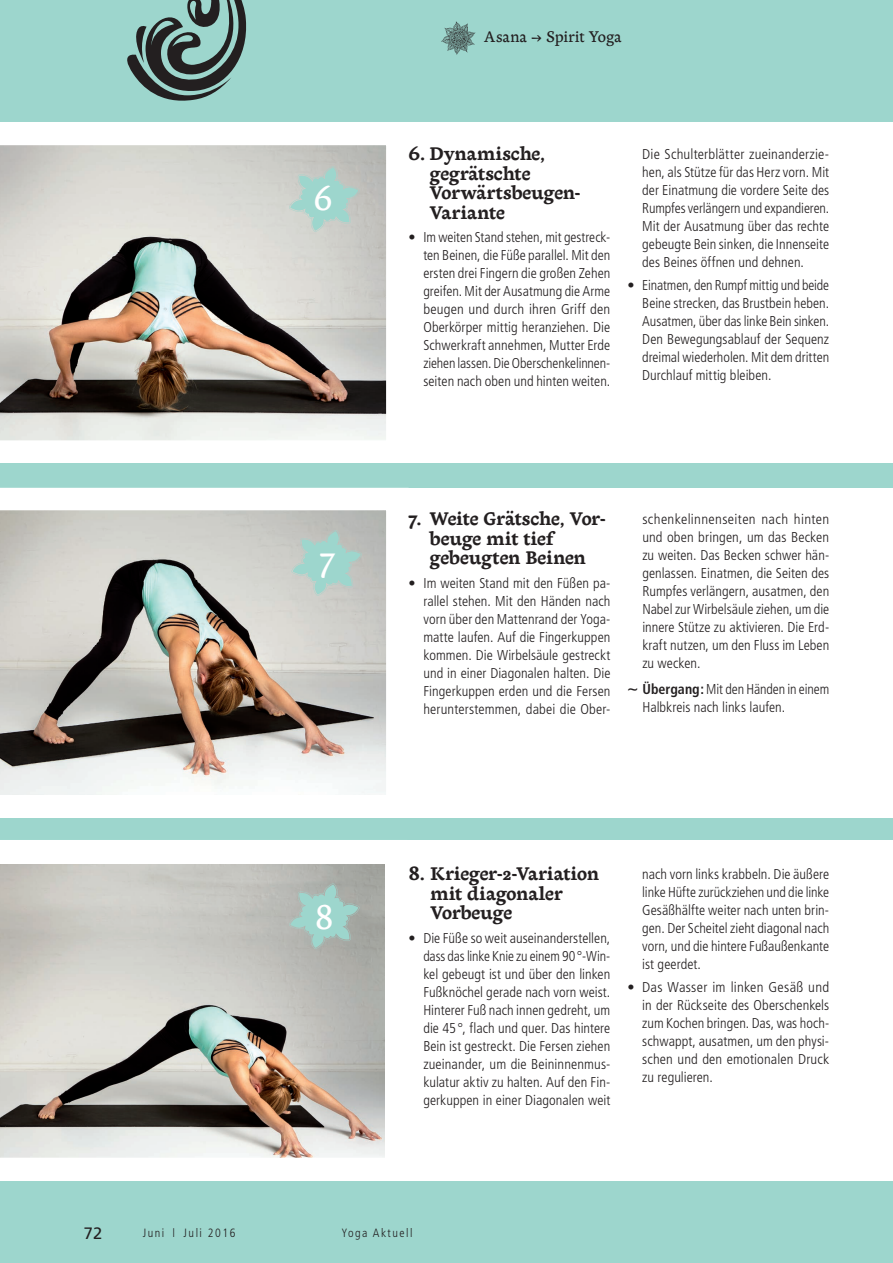
<style>
.page{position:relative;width:893px;height:1263px;background:#9dd6cd}
.page>*{position:absolute;margin:0;border:0;box-sizing:border-box;transform-origin:0 0}
.t1{font:38.55px "Baldufa";color:#fff}
.t2{font:700 19.5px/19.5px "Baldufa";letter-spacing:-.01em;color:#231f20}
.t3{font:16.5px "Baldufa";letter-spacing:-.005em;color:#231f20}
.t4{font:16.5px "Frutiger";color:#231f20}
.t5{font:300 condensed 14.25px/18px "Frutiger";letter-spacing:.005em;color:#231f20;text-align:justify}
.t6{font:300 condensed 12px "Frutiger";letter-spacing:.125em;color:#231f20}
.s1{font-size:21px}
.s2{font-family:"Baldufa";font-weight:400;font-style:italic;font-stretch:normal;font-size:18px}
.s3{font-weight:700}
.s4{font-family:"Palatino";font-weight:400;font-stretch:normal}
</style>
<div class="page">
<svg style="left:441px;top:21px;width:35px;height:34px"></svg>
<div style="left:0;top:840px;width:893px;height:340px;background:#fff"></div>
<svg style="left:0;top:864px;width:385px;height:294px;background:#b9b6af"></svg>
<svg style="left:289px;top:883px;width:71px;height:66px;background:#a5c0b9"></svg>
<div style="left:0;top:123px;width:893px;height:340px;background:#fff"></div>
<div style="left:0;top:488px;width:893px;height:329px;background:#fff"></div>
<svg style="left:0;top:145px;width:387px;height:296px;background:#b4afa7"></svg>
<svg style="left:0;top:510px;width:386px;height:285px;background:#b5b0aa"></svg>
<svg style="left:289px;top:166px;width:71px;height:66px;background:#b4cfc8"></svg>
<svg style="left:291px;top:530px;width:71px;height:66px;background:#b2cdc6"></svg>
<svg style="left:127px;top:0;width:120px;height:101px"></svg>
<h1 class="t1" style="left:313px;top:174px;width:21px">6</h1>
<h1 class="t1" style="left:320px;top:535px;width:17px">7</h1>
<h1 class="t1" style="left:315px;top:893px;width:21px">8</h1>
<p class="t3" style="left:484px;top:27px;width:139px">Asana Spirit Yoga</p>
<h2 class="t2" style="left:429px;top:144px;width:152px;text-indent:-21px"><span class="s1">6.</span> Dynamische, gegrätschte<br>Vorwärtsbeugen-<br>Variante</h2>
<p class="t5" style="left:423px;top:229px;width:188px;text-indent:-15px">• Im weiten Stand stehen, mit gestreck&shy;ten Beinen, die Füße parallel. Mit den ersten drei Fingern die großen Zehen greifen. Mit der Ausatmung die Arme beugen und durch ihren Griff den Oberkörper mittig heranziehen. Die Schwerkraft annehmen, Mutter Erde ziehen lassen. Die Oberschenkelinnen&shy;seiten nach oben und hinten weiten.</p>
<p class="t5" style="left:642px;top:145px;width:189px">Die Schulterblätter zueinanderzie&shy;hen, als Stütze für das Herz vorn. Mit der Einatmung die vordere Seite des Rumpfes verlängern und expandieren.<br>Mit der Ausatmung über das rechte gebeugte Bein sinken, die Innenseite des Beines öffnen und dehnen.</p>
<p class="t5" style="left:642px;top:277px;width:188px;text-indent:-15px">• Einatmen, den Rumpf mittig und beide Beine strecken, das Brustbein heben.<br>Ausatmen, über das linke Bein sinken.<br>Den Bewegungsablauf der Sequenz dreimal wiederholen. Mit dem dritten Durchlauf mittig bleiben.</p>
<h2 class="t2" style="left:430px;top:509px;width:177px;text-indent:-21px"><span class="s1">7.</span> Weite Grätsche, Vor&shy;beuge mit tief gebeugten Beinen</h2>
<p class="t5" style="left:423px;top:574px;width:188px;text-indent:-15px">• Im weiten Stand mit den Füßen pa&shy;rallel stehen. Mit den Händen nach vorn über den Mattenrand der Yoga&shy;matte laufen. Auf die Fingerkuppen kommen. Die Wirbelsäule gestreckt und in einer Diagonalen halten. Die Fingerkuppen erden und die Fersen herunterstemmen, dabei die Ober-</p>
<p class="t5" style="left:642px;top:510px;width:188px">schenkelinnenseiten nach hinten und oben bringen, um das Becken zu weiten. Das Becken schwer hän&shy;genlassen. Einatmen, die Seiten des Rumpfes verlängern, ausatmen, den Nabel zur Wirbelsäule ziehen, um die innere Stütze zu aktivieren. Die Erd&shy;kraft nutzen, um den Fluss im Leben zu wecken.</p>
<p class="t5" style="left:642px;top:681px;width:188px;text-indent:-15px"><span class="s2">~</span> <span class="s3">Übergang:</span> Mit den Händen in einem<br>Halbkreis nach links laufen.</p>
<h2 class="t2" style="left:430px;top:863px;width:171px;text-indent:-22px"><span class="s1">8.</span> Krieger-2-Variation mit diagonaler<br>Vorbeuge</h2>
<p class="t5" style="left:423px;top:929px;width:188px;text-indent:-15px">• Die Füße so weit auseinanderstellen, dass das linke Knie zu einem 90°-Win&shy;kel gebeugt ist und über den linken Fußknöchel gerade nach vorn weist.<br>Hinterer Fuß nach innen gedreht, um die 45 °, flach und quer. Das hintere Bein ist gestreckt. Die Fersen ziehen zueinander, um die Beininnenmus&shy;kulatur aktiv zu halten. Auf den Fin&shy;gerkuppen in einer Diagonalen weit</p>
<p class="t5" style="left:642px;top:865px;width:188px">nach vorn links krabbeln. Die äußere linke Hüfte zurückziehen und die linke Gesäßhälfte weiter nach unten brin&shy;gen. Der Scheitel zieht diagonal nach vorn, und die hintere Fußaußenkante ist geerdet.</p>
<p class="t5" style="left:642px;top:978px;width:188px;text-indent:-15px">• Das Wasser im linken Gesäß und in der Rückseite des Oberschenkels zum Kochen bringen. Das, was hoch&shy;schwappt, ausatmen, um den physi&shy;schen und den emotionalen Druck zu regulieren.</p>
<p class="t4" style="left:84px;top:1224px;width:20px">72</p>
<p class="t6" style="left:143px;top:1226px;width:94px">Juni <span class="s4">|</span> Juli 2016</p>
<p class="t6" style="left:342px;top:1225px;width:72px">Yoga Aktuell</p>
</div>
